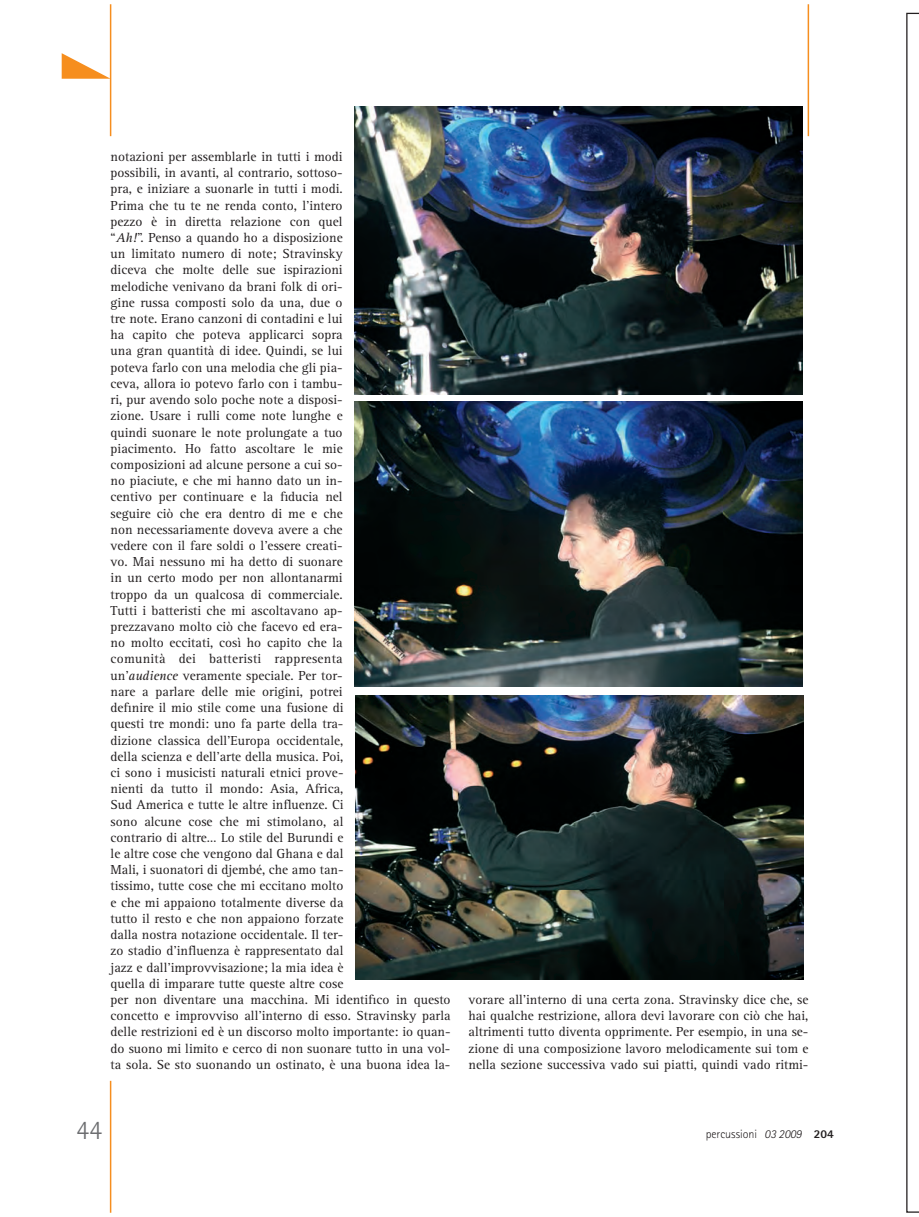
<style>
.page{position:relative;width:919px;height:1217px;background:#fff}
.page>*{position:absolute;margin:0;border:0;box-sizing:border-box;transform-origin:0 0}
.t1{font:300 27px "Rotis Sans Serif";color:#6c6d70}
.t2{font:13.5px/16.2px "Rotis Serif";color:#231f20}
.t3{font:300 12px "Rotis Sans Serif";color:#231f20}
.s1{font-style:italic}
.s2{font-weight:800}
</style>
<div class="page">
<hr style="left:110px;top:1080px;width:1px;height:132px;background:#f68e1e">
<hr style="left:110px;top:4px;width:1px;height:132px;background:#f68e1e">
<hr style="left:807px;top:4px;width:2px;height:132px;background:#f68e1e">
<svg style="left:62px;top:53px;width:48px;height:26px"></svg>
<svg style="left:906px;top:13px;width:12px;height:1199px"></svg>
<img style="left:354px;top:106px;width:448px;height:288px">
<img style="left:354px;top:401px;width:448px;height:285px">
<img style="left:355px;top:695px;width:448px;height:284px">
<p class="t2" style="left:111px;top:150px;width:341px">notazioni per assemblarle in tutti i modi<br>possibili, in avanti, al contrario, sottoso-<br>pra, e iniziare a suonarle in tutti i modi.<br>Prima che tu te ne renda conto, l’intero<br>pezzo è in diretta relazione con quel<br>“<span class="s1">Ah!</span>”. Penso a quando ho a disposizione<br>un limitato numero di note; Stravinsky<br>diceva che molte delle sue ispirazioni<br>melodiche venivano da brani folk di ori-<br>gine russa composti solo da una, due o<br>tre note. Erano canzoni di contadini e lui<br>ha capito che poteva applicarci sopra<br>una gran quantità di idee. Quindi, se lui<br>poteva farlo con una melodia che gli pia-<br>ceva, allora io potevo farlo con i tambu-<br>ri, pur avendo solo poche note a disposi-<br>zione. Usare i rulli come note lunghe e<br>quindi suonare le note prolungate a tuo<br>piacimento. Ho fatto ascoltare le mie<br>composizioni ad alcune persone a cui so-<br>no piaciute, e che mi hanno dato un in-<br>centivo per continuare e la fiducia nel<br>seguire ciò che era dentro di me e che<br>non necessariamente doveva avere a che<br>vedere con il fare soldi o l’essere creati-<br>vo. Mai nessuno mi ha detto di suonare<br>in un certo modo per non allontanarmi<br>troppo da un qualcosa di commerciale.<br>Tutti i batteristi che mi ascoltavano ap-<br>prezzavano molto ciò che facevo ed era-<br>no molto eccitati, così ho capito che la<br>comunità dei batteristi rappresenta<br>un’<span class="s1">audience</span> veramente speciale. Per tor-<br>nare a parlare delle mie origini, potrei<br>definire il mio stile come una fusione di<br>questi tre mondi: uno fa parte della tra-<br>dizione classica dell’Europa occidentale,<br>della scienza e dell’arte della musica. Poi,<br>ci sono i musicisti naturali etnici prove-<br>nienti da tutto il mondo: Asia, Africa,<br>Sud America e tutte le altre influenze. Ci<br>sono alcune cose che mi stimolano, al<br>contrario di altre… Lo stile del Burundi e<br>le altre cose che vengono dal Ghana e dal<br>Mali, i suonatori di djembé, che amo tan-<br>tissimo, tutte cose che mi eccitano molto<br>e che mi appaiono totalmente diverse da<br>tutto il resto e che non appaiono forzate<br>dalla nostra notazione occidentale. Il ter-<br>zo stadio d’influenza è rappresentato dal<br>jazz e dall’improvvisazione; la mia idea è<br>quella di imparare tutte queste altre cose<br>per non diventare una macchina. Mi identifico in questo concetto e improvviso all’interno di esso. Stravinsky parla delle restrizioni ed è un discorso molto importante: io quan&shy;do suono mi limito e cerco di non suonare tutto in una vol&shy;ta sola. Se sto suonando un ostinato, è una buona idea la-</p>
<p class="t2" style="left:468px;top:992px;width:341px;text-align:justify">vorare all’interno di una certa zona. Stravinsky dice che, se hai qualche restrizione, allora devi lavorare con ciò che hai, altrimenti tutto diventa opprimente. Per esempio, in una se&shy;zione di una composizione lavoro melodicamente sui tom e nella sezione successiva vado sui piatti, quindi vado ritmi-</p>
<h1 class="t1" style="left:76px;top:1119px;width:27px">44</h1>
<p class="t3" style="left:705px;top:1129px;width:130px">percussioni <span class="s1">03 2009</span> <span class="s2">204</span></p>
</div>
